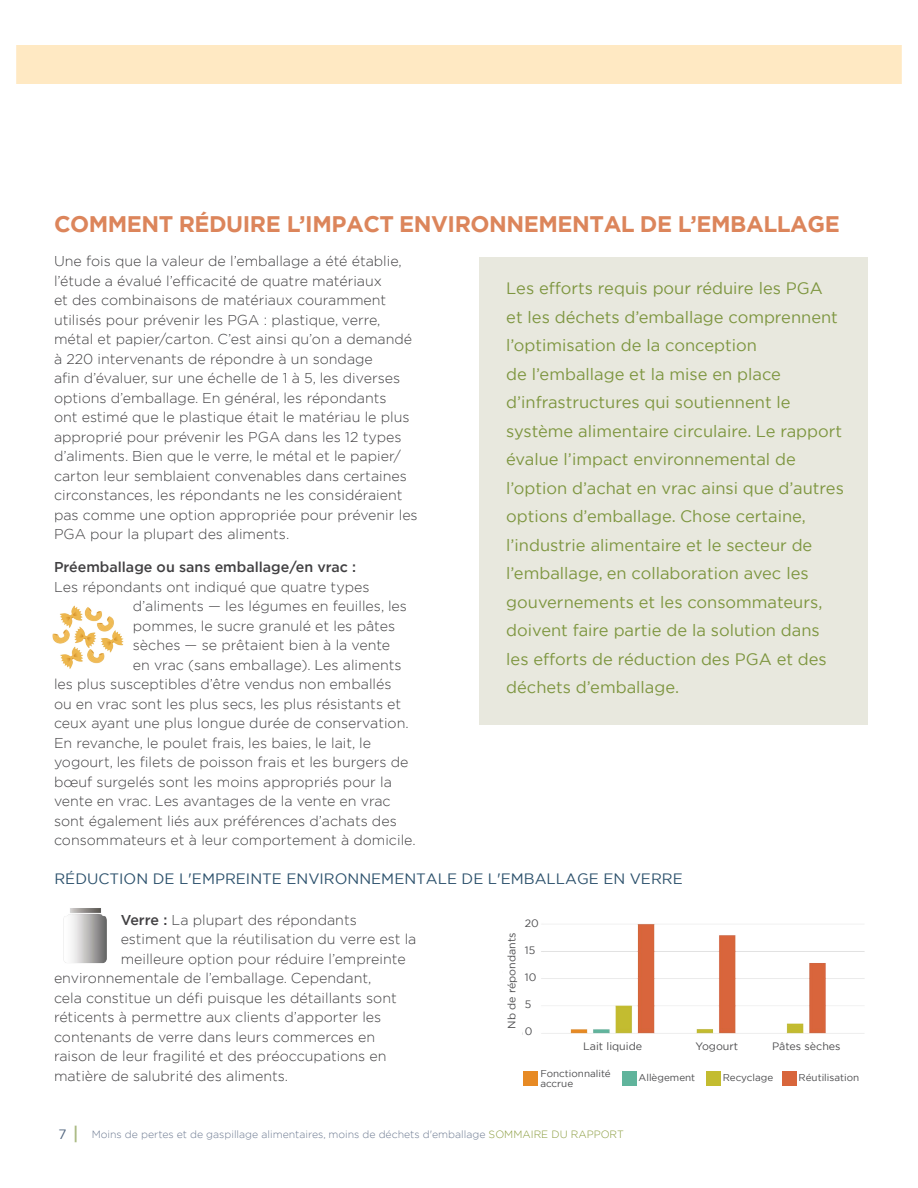
<style>
.page{position:relative;width:918px;height:1188px;background:#fff}
.page>*{position:absolute;margin:0;border:0;box-sizing:border-box;transform-origin:0 0}
.t1{font:700 22.5px "Gotham";letter-spacing:-.02em;color:#dc855b}
.t2{font:16.5px/28.5px "Gotham";color:#7e9640}
.t3{font:15px "Gotham";color:#2c516c}
.t4{font:300 14.25px/19.5px "Gotham";color:#414042}
.t5{font:500 14.25px "Gotham";color:#414042}
.t6{font:11.85px "Calibri";color:#595959}
.t7{font:10.8px "Gotham";color:#4d4d4f}
.t8{font:10.8px "Calibri";color:#595959}
.t9{font:300 10.5px "Gotham";color:#6d7a91}
.t10{font:300 10.5px "Gotham";color:#889a3a}
.t11{font:9.9px/9.9px "Gotham";color:#4d4d4f}
.s1{font-weight:500}
.s2{font-weight:400;font-size:13.5px;color:#536680}
.s3{font-weight:500;font-size:18px;color:#a9b981}
.s4{color:#889a3a}
</style>
<div class="page">
<img style="left:52px;top:605px;width:72px;height:64px">
<img style="left:63px;top:908px;width:44px;height:56px">
<div style="left:479px;top:257px;width:388px;height:468px;background:#e8e8de"></div>
<img style="left:522px;top:924px;width:343px;height:111px">
<div style="left:523px;top:1071px;width:15px;height:15px;background:#e78a24"></div>
<div style="left:622px;top:1071px;width:15px;height:15px;background:#60b49c"></div>
<div style="left:706px;top:1071px;width:15px;height:15px;background:#c3bc30"></div>
<div style="left:782px;top:1071px;width:15px;height:15px;background:#d8653b"></div>
<div style="left:523px;top:915px;width:15px;height:124px;background:#fff"></div>
<div style="left:0;top:45px;width:918px;height:39px;background:#ffe9c3"></div>
<h1 class="t1" style="left:54px;top:209px;width:787px">COMMENT RÉDUIRE L’IMPACT ENVIRONNEMENTAL DE L’EMBALLAGE</h1>
<p class="t4" style="left:54px;top:251px;width:365px">Une fois que la valeur de l’emballage a été établie, l’étude a évalué l’efficacité de quatre matériaux<br>et des combinaisons de matériaux couramment utilisés pour prévenir les PGA : plastique, verre, métal et papier/carton. C’est ainsi qu’on a demandé à 220 intervenants de répondre à un sondage<br>afin d’évaluer, sur une échelle de 1 à 5, les diverses options d’emballage. En général, les répondants<br>ont estimé que le plastique était le matériau le plus approprié pour prévenir les PGA dans les 12 types d’aliments. Bien que le verre, le métal et le papier/ carton leur semblaient convenables dans certaines circonstances, les répondants ne les considéraient pas comme une option appropriée pour prévenir les PGA pour la plupart des aliments.</p>
<p class="t5" style="left:54px;top:558px;width:304px">Préemballage ou sans emballage/en vrac :</p>
<p class="t4" style="left:54px;top:577px;width:317px">Les répondants ont indiqué que quatre types</p>
<p class="t4" style="left:133px;top:596px;width:276px">d’aliments — les légumes en feuilles, les</p>
<p class="t4" style="left:133px;top:616px;width:264px">pommes, le sucre granulé et les pâtes</p>
<p class="t4" style="left:133px;top:635px;width:259px">sèches — se prêtaient bien à la vente</p>
<p class="t4" style="left:133px;top:655px;width:270px">en vrac (sans emballage). Les aliments</p>
<p class="t4" style="left:54px;top:674px;width:339px">les plus susceptibles d’être vendus non emballés</p>
<p class="t4" style="left:54px;top:694px;width:349px">ou en vrac sont les plus secs, les plus résistants et</p>
<p class="t4" style="left:54px;top:713px;width:356px">ceux ayant une plus longue durée de conservation.</p>
<p class="t4" style="left:54px;top:733px;width:319px">En revanche, le poulet frais, les baies, le lait, le</p>
<p class="t4" style="left:54px;top:752px;width:356px">yogourt, les filets de poisson frais et les burgers de</p>
<p class="t4" style="left:54px;top:772px;width:339px">bœuf surgelés sont les moins appropriés pour la</p>
<p class="t4" style="left:54px;top:791px;width:338px">vente en vrac. Les avantages de la vente en vrac</p>
<p class="t4" style="left:54px;top:811px;width:344px">sont également liés aux préférences d’achats des</p>
<p class="t4" style="left:54px;top:830px;width:363px">consommateurs et à leur comportement à domicile.</p>
<p class="t2" style="left:506px;top:274px;width:339px">Les efforts requis pour réduire les PGA<br>et les déchets d’emballage comprennent l’optimisation de la conception<br>de l’emballage et la mise en place d’infrastructures qui soutiennent le système alimentaire circulaire. Le rapport évalue l’impact environnemental de l’option d’achat en vrac ainsi que d’autres options d’emballage. Chose certaine, l’industrie alimentaire et le secteur de l’emballage, en collaboration avec les gouvernements et les consommateurs, doivent faire partie de la solution dans les efforts de réduction des PGA et des déchets d’emballage.</p>
<p class="t3" style="left:54px;top:869px;width:630px">réduction de l'em preinte environnem entale de l'em ballage en verre</p>
<p class="t4" style="left:121px;top:910px;width:238px"><span class="s1">Verre :</span> La plupart des répondants</p>
<p class="t4" style="left:121px;top:929px;width:297px">estiment que la réutilisation du verre est la</p>
<p class="t4" style="left:121px;top:948px;width:287px">meilleure option pour réduire l’empreinte</p>
<p class="t4" style="left:54px;top:968px;width:319px">environnementale de l’emballage. Cependant,</p>
<p class="t4" style="left:54px;top:987px;width:344px">cela constitue un défi puisque les détaillants sont</p>
<p class="t4" style="left:54px;top:1007px;width:329px">réticents à permettre aux clients d’apporter les</p>
<p class="t4" style="left:54px;top:1026px;width:323px">contenants de verre dans leurs commerces en</p>
<p class="t4" style="left:54px;top:1046px;width:334px">raison de leur fragilité et des préoccupations en</p>
<p class="t4" style="left:54px;top:1065px;width:236px">matière de salubrité des aliments.</p>
<p class="t6" style="left:519px;top:912px;width:13px">25</p>
<p class="t7" style="left:525px;top:916px;width:16px">20</p>
<p class="t6" style="left:499px;top:1037px;width:114px;rotate:-90deg">Nombre de répondants</p>
<p class="t7" style="left:505px;top:1029px;width:98px;rotate:-90deg">Nb de répondants</p>
<p class="t6" style="left:519px;top:936px;width:13px">20</p>
<p class="t7" style="left:525px;top:943px;width:12px">15</p>
<p class="t7" style="left:525px;top:971px;width:13px">10</p>
<p class="t7" style="left:525px;top:997px;width:8px">5</p>
<p class="t7" style="left:525px;top:1024px;width:9px">0</p>
<p class="t7" style="left:583px;top:1040px;width:60px">Lait liquide</p>
<p class="t7" style="left:696px;top:1040px;width:44px">Yogourt</p>
<p class="t7" style="left:772px;top:1040px;width:70px">Pâtes sèches</p>
<p class="t11" style="left:540px;top:1069px;width:72px">Fonctionnalité accrue</p>
<p class="t11" style="left:639px;top:1073px;width:58px">Allègement</p>
<p class="t11" style="left:723px;top:1073px;width:52px">Recyclage</p>
<p class="t11" style="left:799px;top:1073px;width:62px">Réutilisation</p>
<p class="t8" style="left:641px;top:1075px;width:40px">Légèreté</p>
<p class="t9" style="left:58px;top:1128px;width:529px"><span class="s2">7</span> <span class="s3">|</span> Moins de pertes et de gaspillage alimentaires, moins de déchets d'emballage <span class="s4">sommai re du rapp</span></p>
<p class="t10" style="left:601px;top:1128px;width:25px">ort</p>
</div>
